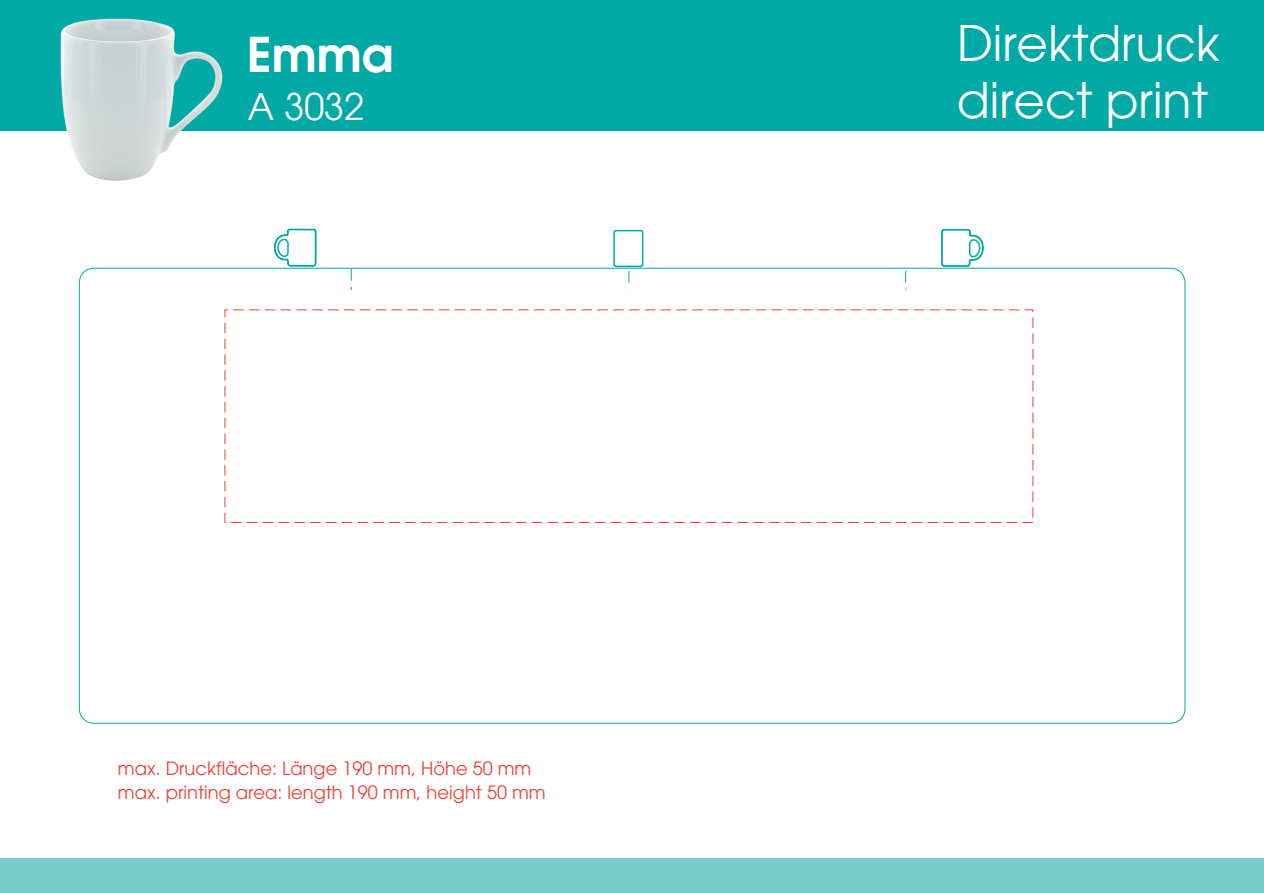
<style>
.page{position:relative;width:1264px;height:893px;background:#fff}
.page>*{position:absolute;margin:0;border:0;box-sizing:border-box;transform-origin:0 0}
.t1{font:48px "Avant Garde";color:#fff}
.t2{font:600 48px "Avant Garde";color:#fff}
.t3{font:36px "Avant Garde";color:#fff}
.t4{font:18px/24px "Avant Garde";color:#ee3e34}
</style>
<div class="page">
<div style="left:0;top:0;width:1264px;height:131px;background:#00a9a5"></div>
<div style="left:0;top:858px;width:1263px;height:35px;background:#78cccc"></div>
<img style="left:60px;top:18px;width:163px;height:163px">
<svg style="left:905px;top:271px;width:1px;height:19px"></svg>
<svg style="left:629px;top:271px;width:1px;height:18px"></svg>
<svg style="left:351px;top:269px;width:1px;height:21px"></svg>
<div style="left:613px;top:230px;width:30px;height:37px;border:2px solid #00a9a5;border-radius:2px"></div>
<svg style="left:940px;top:228px;width:44px;height:40px"></svg>
<svg style="left:273px;top:228px;width:44px;height:40px"></svg>
<h1 class="t2" style="left:247px;top:23px;width:148px">Emma</h1>
<h1 class="t1" style="left:957px;top:14px;width:264px">Direktdruck</h1>
<h2 class="t3" style="left:248px;top:85px;width:118px">A 3032</h2>
<h1 class="t1" style="left:957px;top:72px;width:253px">direct print</h1>
<p class="t4" style="left:118px;top:756px;width:429px">max. Druckfläche: Länge 190 mm, Höhe 50 mm max. printing area: length 190 mm, height 50 mm</p>
</div>
